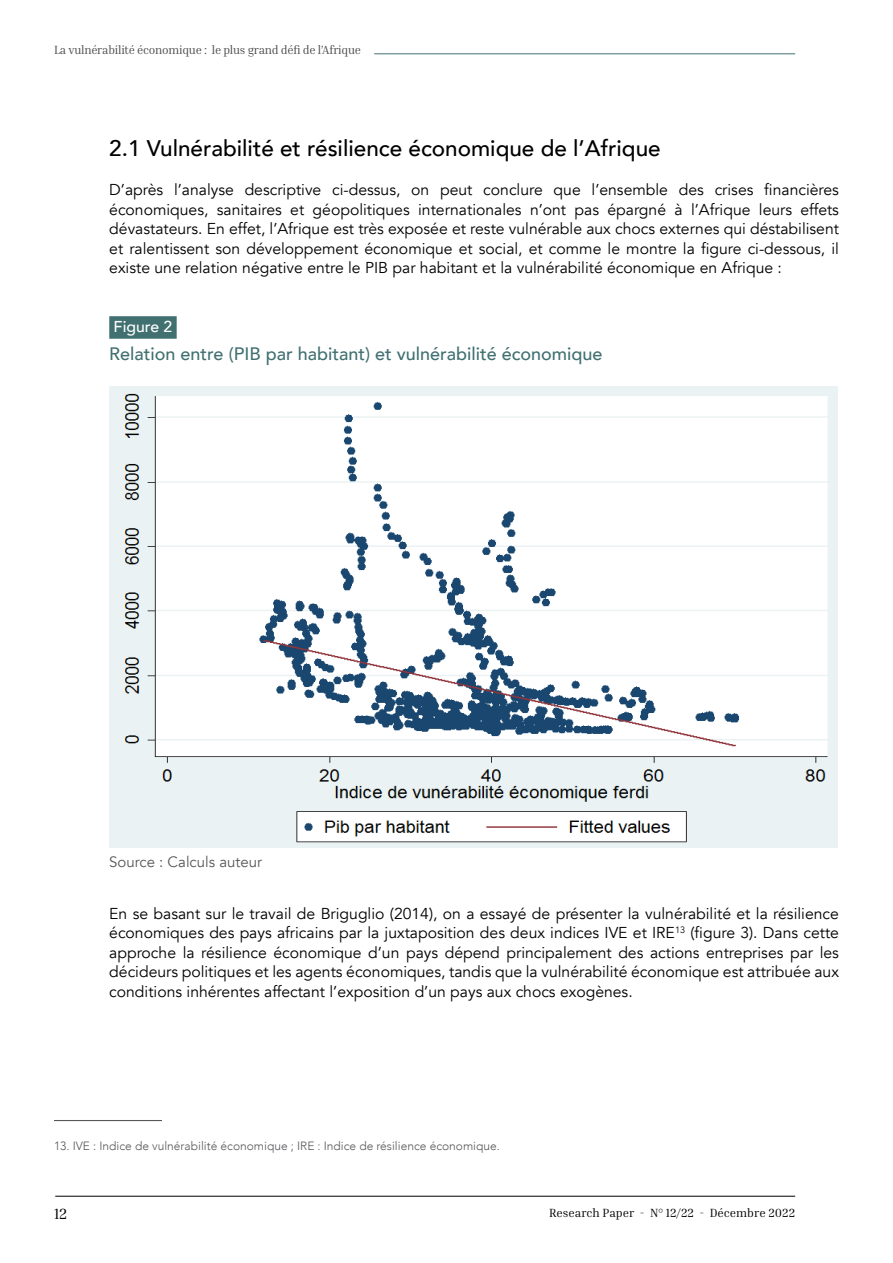
<style>
.page{position:relative;width:893px;height:1263px;background:#fff}
.page>*{position:absolute;margin:0;border:0;box-sizing:border-box;transform-origin:0 0}
.t1{font:500 22.5px "Avenir";color:#000}
.t2{font:500 18px "Avenir";color:#417071}
.t3{font:15.75px/19.5px "Avenir";color:#000;text-align:justify}
.t4{font:500 15.75px "Avenir";color:#fff}
.t5{font:15px "Avenir";color:#58585c}
.t6{font:15px "Inria Serif";color:#000}
.t7{font:300 12px "Avenir";color:#58585c}
.t8{font:12px "Inria Serif";letter-spacing:-.02em;color:#4a4a4a}
.t9{font:12px "Inria Serif";color:#000}
</style>
<div class="page">
<hr style="left:55px;top:1196px;width:740px;height:1px;background:#000">
<hr style="left:374px;top:54px;width:421px;height:1px;background:#417071">
<div style="left:109px;top:316px;width:68px;height:23px;background:#417071"></div>
<img style="left:109px;top:387px;width:729px;height:460px">
<hr style="left:54px;top:1120px;width:108px;height:1px;background:#58585c">
<p class="t8" style="left:54px;top:43px;width:309px">La vulnérabilité économique : le plus grand défi de l’Afrique</p>
<h1 class="t1" style="left:109px;top:129px;width:553px">2.1 Vulnérabilité et résilience économique de l’Afrique</h1>
<p class="t3" style="left:109px;top:181px;width:731px">D’après l’analyse descriptive ci-dessus, on peut conclure que l’ensemble des crises financières économiques, sanitaires et géopolitiques internationales n’ont pas épargné à l’Afrique leurs effets dévastateurs. En effet, l’Afrique est très exposée et reste vulnérable aux chocs externes qui déstabilisent et ralentissent son développement économique et social, et comme le montre la figure ci-dessous, il existe une relation négative entre le PIB par habitant et la vulnérabilité économique en Afrique :</p>
<p class="t4" style="left:114px;top:313px;width:60px">Figure 2</p>
<p class="t2" style="left:109px;top:338px;width:495px">Relation entre (PIB par habitant) et vulnérabilité économique</p>
<p class="t5" style="left:109px;top:853px;width:154px">Source : Calculs auteur</p>
<p class="t3" style="left:109px;top:904px;width:731px">En se basant sur le travail de Briguglio (2014), on a essayé de présenter la vulnérabilité et la résilience économiques des pays africains par la juxtaposition des deux indices IVE et IRE<sup>13</sup> (figure 3). Dans cette approche la résilience économique d’un pays dépend principalement des actions entreprises par les décideurs politiques et les agents économiques, tandis que la vulnérabilité économique est attribuée aux conditions inhérentes affectant l’exposition d’un pays aux chocs exogènes.</p>
<p class="t7" style="left:54px;top:1139px;width:447px">13. IVE : Indice de vulnérabilité économique ; IRE : Indice de résilience économique.</p>
<p class="t6" style="left:54px;top:1204px;width:15px">12</p>
<p class="t9" style="left:549px;top:1205px;width:247px">Research Paper - N° 12/22 - Décembre 2022</p>
</div>
